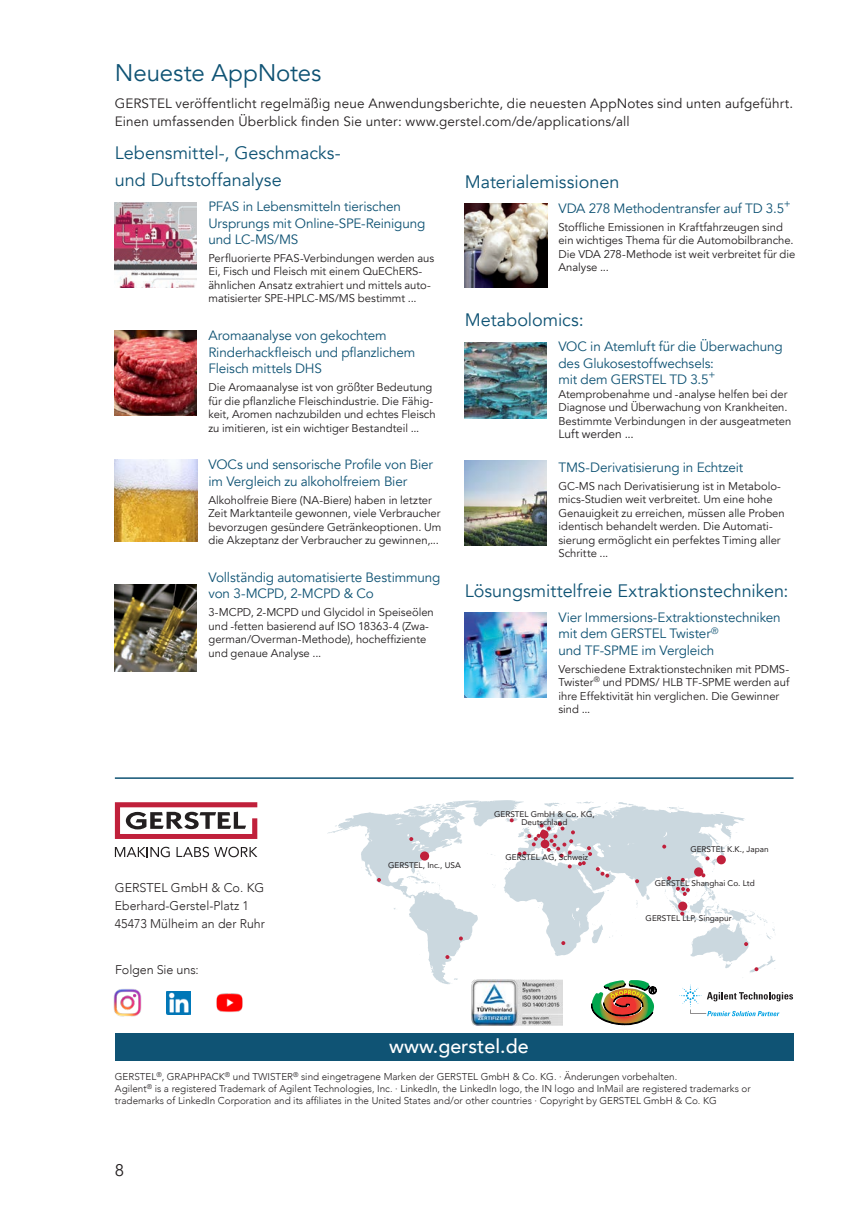
<style>
.page{position:relative;width:851px;height:1221px;background:#fff}
.page>*{position:absolute;margin:0;border:0;box-sizing:border-box;transform-origin:0 0}
.t1{font:24px "Avenir";letter-spacing:-.005em;color:#0f5374}
.t2{font:500 19.65px "Avenir";color:#fff}
.t3{font:18px/27px "Avenir";color:#0f5374}
.t4{font:16.8px "Avenir";color:#231f20}
.t5{font:13.5px/16.5px "Avenir";letter-spacing:-.01em;color:#0f5374}
.t6{font:13.5px/18px "Avenir";letter-spacing:.01em;color:#231f20}
.t7{font:300 12.6px/18.3px "Avenir";color:#231f20}
.t8{font:12px "Avenir";color:#231f20}
.t9{font:11.25px/13.5px "Avenir";color:#231f20}
.t10{font:300 9.9px/11.9px "Avenir";color:#231f20}
.t11{font:8.25px/8.2px "Avenir";color:#231f20;text-align:center}
</style>
<div class="page">
<svg style="left:591px;top:984px;width:65px;height:40px"></svg>
<svg style="left:679px;top:984px;width:114px;height:32px"></svg>
<div style="left:115px;top:1033px;width:678px;height:27px;background:#0f5374"></div>
<img style="left:216px;top:993px;width:27px;height:19px">
<img style="left:167px;top:991px;width:23px;height:23px">
<img style="left:113px;top:989px;width:29px;height:28px">
<svg style="left:327px;top:800px;width:449px;height:184px"></svg>
<svg style="left:409px;top:837px;width:4px;height:4px"></svg>
<svg style="left:377px;top:877px;width:4px;height:4px"></svg>
<svg style="left:445px;top:955px;width:4px;height:3px"></svg>
<svg style="left:459px;top:936px;width:4px;height:4px"></svg>
<svg style="left:635px;top:879px;width:4px;height:4px"></svg>
<svg style="left:662px;top:844px;width:4px;height:4px"></svg>
<svg style="left:697px;top:870px;width:8px;height:7px"></svg>
<svg style="left:705px;top:856px;width:4px;height:4px"></svg>
<svg style="left:680px;top:911px;width:4px;height:4px"></svg>
<svg style="left:744px;top:942px;width:4px;height:4px"></svg>
<svg style="left:754px;top:967px;width:4px;height:4px"></svg>
<svg style="left:561px;top:941px;width:4px;height:4px"></svg>
<svg style="left:667px;top:876px;width:22px;height:19px"></svg>
<div style="left:716px;top:855px;width:9px;height:9px;background:#c0203b;border-radius:50%"></div>
<div style="left:694px;top:867px;width:9px;height:9px;background:#c0203b;border-radius:50%"></div>
<div style="left:678px;top:901px;width:9px;height:9px;background:#c0203b;border-radius:50%"></div>
<div style="left:420px;top:851px;width:9px;height:9px;background:#c0203b;border-radius:50%"></div>
<svg style="left:509px;top:818px;width:100px;height:59px"></svg>
<svg style="left:115px;top:846px;width:55px;height:11px"></svg>
<svg style="left:176px;top:846px;width:81px;height:11px"></svg>
<svg style="left:115px;top:802px;width:142px;height:37px"></svg>
<hr style="left:115px;top:777px;width:678px;height:1px;background:#0f5374">
<img style="left:471px;top:979px;width:91px;height:46px">
<img style="left:465px;top:460px;width:81px;height:85px">
<img style="left:465px;top:342px;width:81px;height:77px">
<img style="left:115px;top:585px;width:82px;height:86px">
<img style="left:115px;top:202px;width:81px;height:85px">
<img style="left:115px;top:460px;width:82px;height:81px">
<img style="left:465px;top:203px;width:82px;height:84px">
<img style="left:115px;top:330px;width:82px;height:85px">
<img style="left:465px;top:613px;width:81px;height:84px">
<h1 class="t1" style="left:115px;top:59px;width:208px">Neueste AppNotes</h1>
<p class="t6" style="left:115px;top:95px;width:679px">GERSTEL veröffentlicht regelmäßig neue Anwendungsberichte, die neuesten AppNotes sind unten aufgeführt.<br>Einen umfassenden Überblick finden Sie unter: www.gerstel.com/de/applications/all</p>
<h3 class="t3" style="left:115px;top:140px;width:227px">Lebensmittel-, Geschmacks&shy;und Duftstoffanalyse</h3>
<p class="t5" style="left:208px;top:198px;width:218px">PFAS in Lebensmitteln tierischen<br>Ursprungs mit Online-SPE-Reinigung und LC-MS/MS</p>
<p class="t9" style="left:208px;top:251px;width:227px">Perfluorierte PFAS-Verbindungen werden aus Ei, Fisch und Fleisch mit einem QuEChERS&shy;ähnlichen Ansatz extrahiert und mittels auto&shy;matisierter SPE-HPLC-MS/MS bestimmt ...</p>
<p class="t5" style="left:208px;top:327px;width:208px">Aromaanalyse von gekochtem<br>Rinderhackfleisch und pflanzlichem<br>Fleisch mittels DHS</p>
<p class="t9" style="left:208px;top:380px;width:229px">Die Aromaanalyse ist von größter Bedeutung für die pflanzliche Fleischindustrie. Die Fähig&shy;keit, Aromen nachzubilden und echtes Fleisch zu imitieren, ist ein wichtiger Bestandteil ...</p>
<p class="t5" style="left:208px;top:456px;width:226px">VOCs und sensorische Profile von Bier im Vergleich zu alkoholfreiem Bier</p>
<p class="t9" style="left:208px;top:493px;width:234px">Alkoholfreie Biere (NA-Biere) haben in letzter Zeit Marktanteile gewonnen, viele Verbraucher bevorzugen gesündere Getränkeoptionen. Um die Akzeptanz der Verbraucher zu gewinnen,...</p>
<p class="t5" style="left:208px;top:569px;width:233px">Vollständig automatisierte Bestimmung von 3-MCPD, 2-MCPD &amp; Co</p>
<p class="t9" style="left:208px;top:605px;width:227px">3-MCPD, 2-MCPD und Glycidol in Speiseölen und -fetten basierend auf ISO 18363-4 (Zwa&shy;german/Overman-Methode), hocheffiziente und genaue Analyse ...</p>
<h3 class="t3" style="left:465px;top:169px;width:156px">Materialemissionen</h3>
<p class="t5" style="left:558px;top:200px;width:234px">VDA 278 Methodentransfer auf TD 3.5<sup>+</sup></p>
<p class="t9" style="left:558px;top:220px;width:238px">Stoffliche Emissionen in Kraftfahrzeugen sind ein wichtiges Thema für die Automobilbranche.<br>Die VDA 278-Methode ist weit verbreitet für die Analyse ...</p>
<h3 class="t3" style="left:465px;top:307px;width:120px">Metabolomics:</h3>
<p class="t5" style="left:558px;top:338px;width:226px">VOC in Atemluft für die Überwachung des Glukosestoffwechsels:<br>mit dem GERSTEL TD 3.5<sup>+</sup></p>
<p class="t9" style="left:558px;top:387px;width:234px">Atemprobenahme und -analyse helfen bei der<br>Diagnose und Überwachung von Krankheiten.<br>Bestimmte Verbindungen in der ausgeatmeten</p>
<p class="t8" style="left:558px;top:427px;width:77px">Luft werden ...</p>
<p class="t5" style="left:558px;top:459px;width:186px">TMS-Derivatisierung in Echtzeit</p>
<p class="t9" style="left:558px;top:479px;width:228px">GC-MS nach Derivatisierung ist in Metabolo&shy;mics-Studien weit verbreitet. Um eine hohe Genauigkeit zu erreichen, müssen alle Proben identisch behandelt werden. Die Automati&shy;sierung ermöglicht ein perfektes Timing aller Schritte ...</p>
<h3 class="t3" style="left:465px;top:577px;width:325px">Lösungsmittelfreie Extraktionstechniken:</h3>
<p class="t5" style="left:558px;top:609px;width:224px">Vier Immersions-Extraktionstechniken mit dem GERSTEL Twister<sup>®<br></sup>und TF-SPME im Vergleich</p>
<p class="t9" style="left:558px;top:662px;width:232px">Verschiedene Extraktionstechniken mit PDMS-Twister<sup>®</sup> und PDMS/ HLB TF-SPME werden auf ihre Effektivität hin verglichen. Die Gewinner sind ...</p>
<p class="t11" style="left:494px;top:809px;width:102px">GERSTEL GmbH &amp; Co. KG,<br>Deutschland</p>
<p class="t7" style="left:115px;top:878px;width:151px">GERSTEL GmbH &amp; Co. KG<br>Eberhard-Gerstel-Platz 1<br>45473 Mülheim an der Ruhr</p>
<p class="t7" style="left:115px;top:960px;width:85px">Folgen Sie uns:</p>
<p class="t11" style="left:388px;top:860px;width:74px">GERSTEL, Inc., USA</p>
<p class="t11" style="left:505px;top:853px;width:84px">GERSTEL AG, Schweiz</p>
<p class="t11" style="left:690px;top:844px;width:80px">GERSTEL K.K., Japan</p>
<p class="t11" style="left:654px;top:878px;width:101px">GERSTEL Shanghai Co. Ltd</p>
<p class="t11" style="left:645px;top:913px;width:88px">GERSTEL LLP, Singapur</p>
<h2 class="t2" style="left:389px;top:1028px;width:141px">www.gerstel.de</h2>
<p class="t10" style="left:115px;top:1070px;width:637px">GERSTEL<sup>®</sup>, GRAPHPACK<sup>®</sup> und TWISTER<sup>®</sup> sind eingetragene Marken der GERSTEL GmbH &amp; Co. KG. · Änderungen vorbehalten.<br>Agilent<sup>®</sup> is a registered Trademark of Agilent Technologies, Inc. · LinkedIn, the LinkedIn logo, the IN logo and InMail are registered trademarks or trademarks of LinkedIn Corporation and its affiliates in the United States and/or other countries · Copyright by GERSTEL GmbH &amp; Co. KG</p>
<h3 class="t4" style="left:115px;top:1160px;width:11px">8</h3>
</div>
